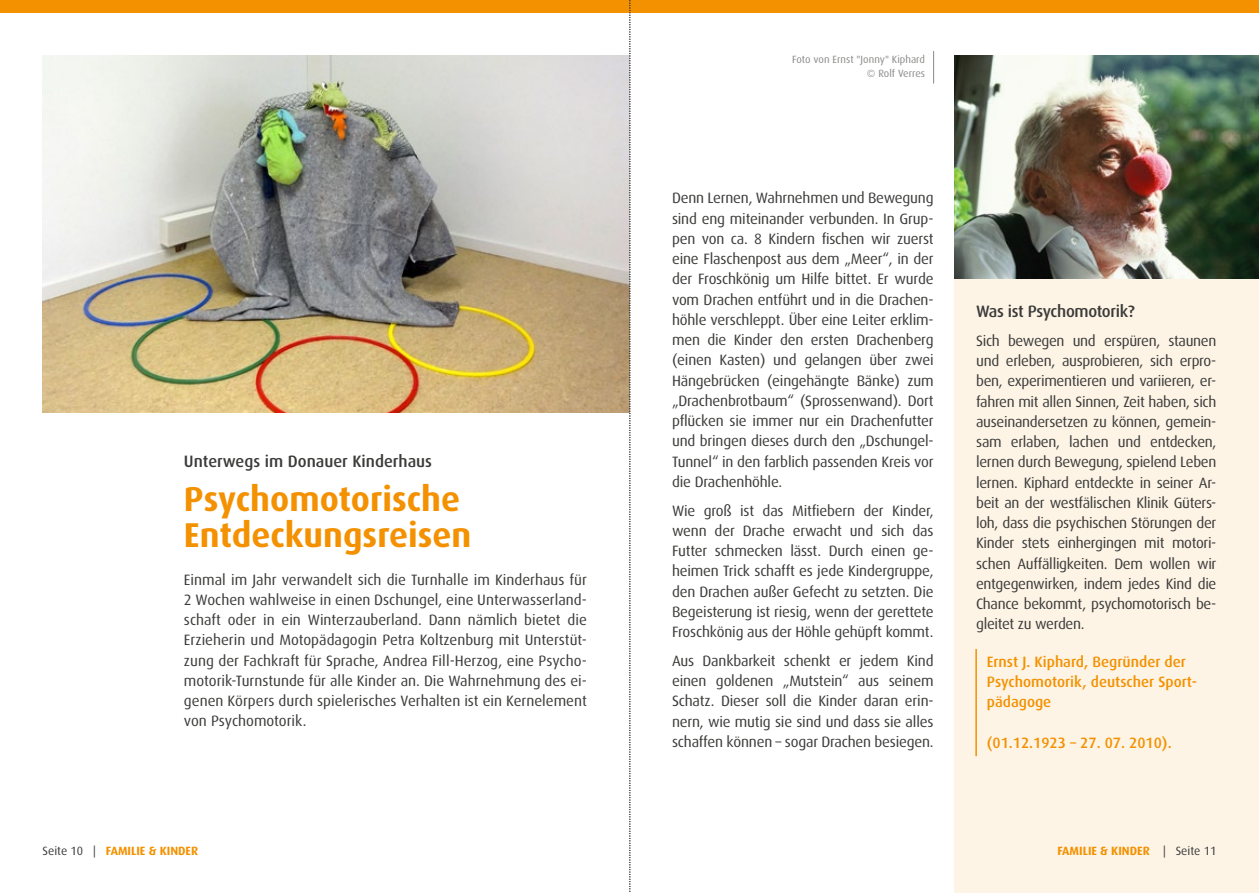
<style>
.page{position:relative;width:1259px;height:893px;background:#fff}
.page>*{position:absolute;margin:0;border:0;box-sizing:border-box;transform-origin:0 0}
.t1{font:700 34.5px/36px "Dax";color:#f39100}
.t2{font:500 16.5px "Dax";color:#3a3a39}
.t3{font:500 16.5px "Dax";letter-spacing:-.02em;color:#3a3a39}
.t4{font:15px/20.2px "Dax";letter-spacing:-.015em;color:#3a3a39;text-align:justify}
.t5{font:500 15px/20.2px "Dax";color:#f39100}
.t6{font:700 12px "Dax";color:#f39100}
.t7{font:10.5px/13.5px "Dax";color:#8a8a89;text-align:right}
.s1{font-weight:400;color:#3a3a39}
</style>
<div class="page">
<div style="left:955px;top:273px;width:304px;height:620px;background:#fdf4e6"></div>
<div style="left:629px;top:0;width:630px;height:13px;background:#f39100"></div>
<div style="left:0;top:0;width:630px;height:13px;background:#f39100"></div>
<hr style="left:975px;top:650px;width:2px;height:105px;background:#f39100">
<img style="left:43px;top:55px;width:586px;height:358px">
<img style="left:955px;top:55px;width:304px;height:223px">
<hr style="left:933px;top:51px;width:1px;height:33px;background:#8a8a89">
<svg style="left:629px;top:0;width:2px;height:892px"></svg>
<p class="t2" style="left:184px;top:452px;width:250px">Unterwegs im Donauer Kinderhaus</p>
<h1 class="t1" style="left:184px;top:481px;width:289px">Psychomotorische<br>Entdeckungsreisen</h1>
<p class="t4" style="left:184px;top:569px;width:404px">Einmal im Jahr verwandelt sich die Turnhalle im Kinderhaus für 2 Wochen wahlweise in einen Dschungel, eine Unterwasserland&shy;schaft oder in ein Winterzauberland. Dann nämlich bietet die Erzieherin und Motopädagogin Petra Koltzenburg mit Unterstüt&shy;zung der Fachkraft für Sprache, Andrea Fill-Herzog, eine Psycho&shy;motorik-Turnstunde für alle Kinder an. Die Wahrnehmung des ei&shy;genen Körpers durch spielerisches Verhalten ist ein Kernelement von Psychomotorik.</p>
<p class="t6" style="left:43px;top:844px;width:157px"><span class="s1">Seite 10 |</span> FAMILIE &amp; KINDER</p>
<p class="t7" style="left:792px;top:53px;width:134px">Foto von Ernst "Jonny" Kiphard © Rolf Verres</p>
<p class="t4" style="left:672px;top:188px;width:263px">Denn Lernen, Wahrnehmen und Bewegung sind eng miteinander verbunden. In Grup&shy;pen von ca. 8 Kindern fischen wir zuerst eine Flaschenpost aus dem „Meer“, in der der Froschkönig um Hilfe bittet. Er wurde vom Drachen entführt und in die Drachen&shy;höhle verschleppt. Über eine Leiter erklim&shy;men die Kinder den ersten Drachenberg (einen Kasten) und gelangen über zwei Hängebrücken (eingehängte Bänke) zum „Drachenbrotbaum“ (Sprossenwand). Dort pflücken sie immer nur ein Drachenfutter und bringen dieses durch den „Dschungel-Tunnel“ in den farblich passenden Kreis vor die Drachenhöhle.</p>
<p class="t4" style="left:672px;top:500px;width:263px">Wie groß ist das Mitfiebern der Kinder, wenn der Drache erwacht und sich das Futter schmecken lässt. Durch einen ge&shy;heimen Trick schafft es jede Kindergruppe, den Drachen außer Gefecht zu setzten. Die Begeisterung ist riesig, wenn der gerettete Froschkönig aus der Höhle gehüpft kommt.</p>
<p class="t4" style="left:672px;top:651px;width:263px">Aus Dankbarkeit schenkt er jedem Kind einen goldenen „Mutstein“ aus seinem Schatz. Dieser soll die Kinder daran erin&shy;nern, wie mutig sie sind und dass sie alles schaffen können – sogar Drachen besiegen.</p>
<p class="t3" style="left:976px;top:302px;width:160px">Was ist Psychomotorik?</p>
<p class="t4" style="left:976px;top:331px;width:242px">Sich bewegen und erspüren, staunen und erleben, ausprobieren, sich erpro&shy;ben, experimentieren und variieren, er&shy;fahren mit allen Sinnen, Zeit haben, sich auseinandersetzen zu können, gemein&shy;sam erlaben, lachen und entdecken, lernen durch Bewegung, spielend Leben lernen. Kiphard entdeckte in seiner Ar&shy;beit an der westfälischen Klinik Güters&shy;loh, dass die psychischen Störungen der Kinder stets einhergingen mit motori&shy;schen Auffälligkeiten. Dem wollen wir entgegenwirken, indem jedes Kind die Chance bekommt, psychomotorisch be&shy;gleitet zu werden.</p>
<p class="t5" style="left:986px;top:651px;width:212px">Ernst J. Kiphard, Begründer der<br>Psychomotorik, deutscher Sport&shy;pädagoge</p>
<p class="t5" style="left:986px;top:732px;width:186px">(01.12.1923 – 27. 07. 2010).</p>
<p class="t6" style="left:1057px;top:844px;width:160px">FAMILIE &amp; KINDER <span class="s1">| Seite 11</span></p>
</div>
